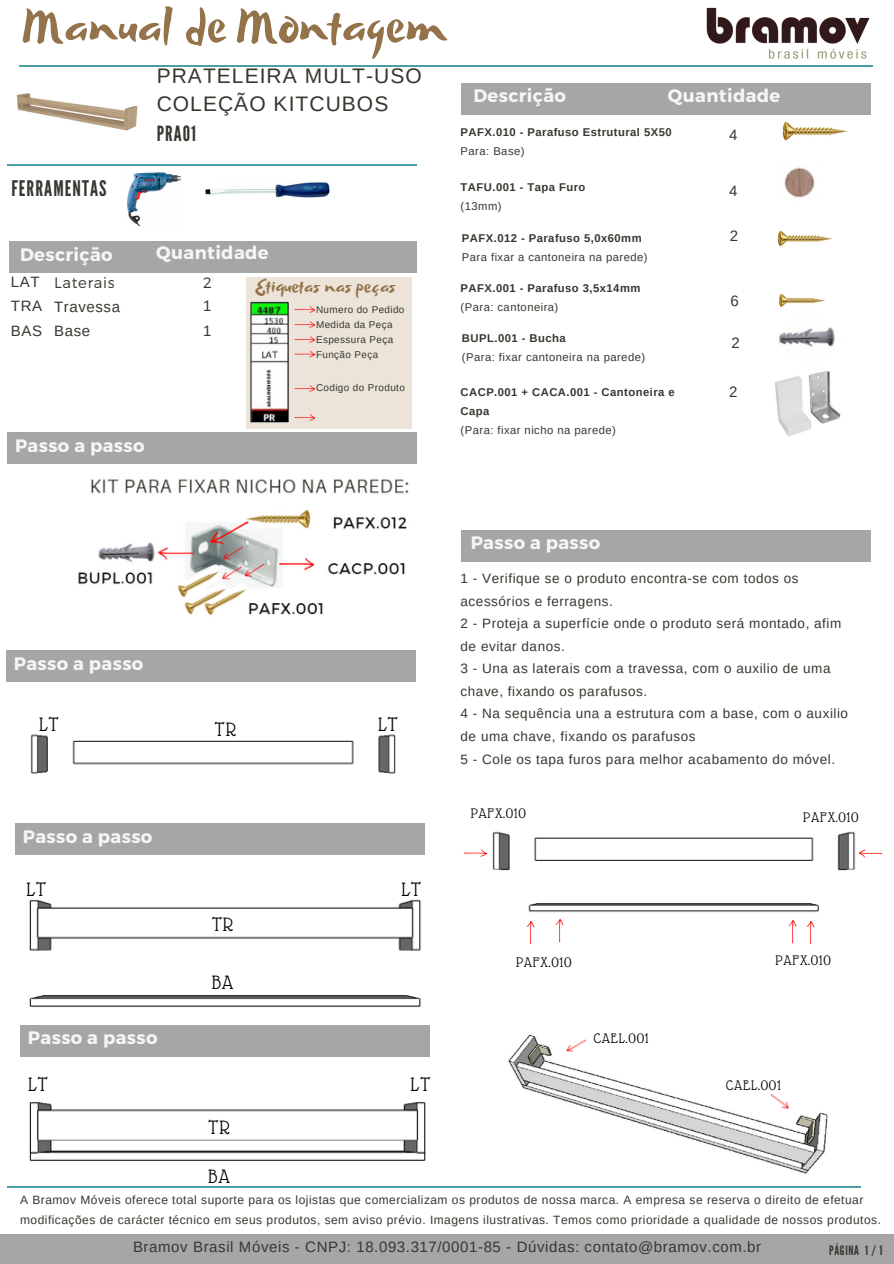
<style>
.page{position:relative;width:894px;height:1264px;background:#fff}
.page>*{position:absolute;margin:0;border:0;box-sizing:border-box;transform-origin:0 0}
.t1{font:54px "Beach Resort";letter-spacing:.015em;color:#94734a}
.t2{font:21.45px "League Gothic";letter-spacing:.05em;color:#35382f}
.t3{font:21px/29.2px "Arimo";letter-spacing:.05em;color:#35382f}
.t4{font:21px "Glass Antiqua";letter-spacing:.045em;color:#000}
.t5{font:20.1px "Beach Resort";letter-spacing:.015em;color:#94734a}
.t6{font:700 18px "Montserrat";letter-spacing:.02em;color:#f4f5f7}
.t7{font:15px "Arimo";letter-spacing:.04em;color:#35382f}
.t8{font:15px "Glass Antiqua";letter-spacing:.045em;color:#000}
.t9{font:300 15px "Montserrat";letter-spacing:.04em;color:#35382f}
.t10{font:13.5px/22.5px "Arimo";letter-spacing:.04em;color:#35382f}
.t11{font:13.05px "League Gothic";letter-spacing:.05em;color:#35382f}
.t12{font:12px/20.2px "Arimo";letter-spacing:.04em;color:#35382f}
.t13{font:700 11.25px "Arimo";letter-spacing:.04em;color:#35382f}
.t14{font:11.25px "Arimo";letter-spacing:.04em;color:#35382f}
.t15{font:9.9px "Arimo";letter-spacing:.04em;color:#35382f}
.s1{font-family:"League Gothic"}
</style>
<div class="page">
<img style="left:7px;top:66px;width:155px;height:100px">
<div style="left:9px;top:241px;width:407px;height:32px;background:#a6a6a6"></div>
<div style="left:7px;top:432px;width:410px;height:32px;background:#a6a6a6"></div>
<div style="left:460px;top:530px;width:410px;height:31px;background:#a6a6a6"></div>
<hr style="left:8px;top:164px;width:409px;height:1px;background:#499fa4">
<img style="left:127px;top:172px;width:55px;height:53px">
<img style="left:205px;top:182px;width:124px;height:16px">
<img style="left:508px;top:1034px;width:320px;height:140px">
<hr style="left:8px;top:1186px;width:852px;height:1px;background:#499fa4">
<div style="left:0;top:1233px;width:893px;height:30px;background:#a6a6a6"></div>
<img style="left:778px;top:327px;width:57px;height:20px">
<img style="left:784px;top:167px;width:31px;height:31px">
<img style="left:778px;top:294px;width:46px;height:13px">
<img style="left:777px;top:230px;width:55px;height:17px">
<div style="left:460px;top:83px;width:410px;height:32px;background:#a6a6a6"></div>
<img style="left:775px;top:371px;width:66px;height:65px">
<div style="left:6px;top:650px;width:409px;height:32px;background:#a6a6a6"></div>
<img style="left:30px;top:734px;width:366px;height:40px">
<div style="left:15px;top:823px;width:409px;height:31px;background:#a6a6a6"></div>
<img style="left:29px;top:899px;width:392px;height:108px">
<div style="left:20px;top:1025px;width:410px;height:31px;background:#a6a6a6"></div>
<img style="left:29px;top:1102px;width:397px;height:59px">
<img style="left:492px;top:831px;width:364px;height:81px">
<img style="left:859px;top:849px;width:24px;height:9px">
<img style="left:463px;top:849px;width:24px;height:8px">
<img style="left:526px;top:921px;width:9px;height:24px">
<img style="left:555px;top:919px;width:9px;height:24px">
<img style="left:806px;top:921px;width:9px;height:24px">
<img style="left:788px;top:920px;width:9px;height:24px">
<img style="left:560px;top:1034px;width:28px;height:21px">
<img style="left:766px;top:1090px;width:26px;height:23px">
<img style="left:782px;top:121px;width:65px;height:20px">
<div style="left:246px;top:277px;width:166px;height:151px;background:#ede4d9"></div>
<img style="left:294px;top:306px;width:22px;height:7px">
<img style="left:294px;top:321px;width:22px;height:7px">
<img style="left:294px;top:336px;width:22px;height:7px">
<img style="left:294px;top:350px;width:22px;height:8px">
<img style="left:294px;top:385px;width:22px;height:7px">
<img style="left:294px;top:414px;width:22px;height:7px">
<img style="left:251px;top:301px;width:39px;height:121px">
<img style="left:78px;top:479px;width:331px;height:136px">
<img style="left:706px;top:7px;width:164px;height:52px">
<hr style="left:19px;top:65px;width:853px;height:1px;background:#499fa4">
<h3 class="t1" style="left:24px;top:-3px;width:424px">Manual de Montagem</h3>
<p class="t2" style="left:11px;top:176px;width:96px">FERRAMENTAS</p>
<p class="t3" style="left:157px;top:61px;width:266px">PRATELEIRA MULT-USO<br>COLEÇÃO KITCUBOS<br><span class="s1">PRA01</span></p>
<p class="t6" style="left:20px;top:242px;width:94px">Descrição</p>
<p class="t6" style="left:156px;top:241px;width:114px">Quantidade</p>
<h4 class="t7" style="left:11px;top:273px;width:30px">LAT</h4>
<h4 class="t7" style="left:11px;top:298px;width:33px">TRA</h4>
<h4 class="t7" style="left:11px;top:322px;width:33px">BAS</h4>
<p class="t9" style="left:54px;top:273px;width:62px">Laterais</p>
<p class="t7" style="left:54px;top:298px;width:67px">Travessa</p>
<p class="t7" style="left:54px;top:323px;width:37px">Base</p>
<h5 class="t6" style="left:15px;top:433px;width:131px">Passo a passo</h5>
<p class="t9" style="left:203px;top:272px;width:10px">2</p>
<p class="t7" style="left:203px;top:298px;width:10px">1</p>
<h6 class="t7" style="left:203px;top:322px;width:10px">1</h6>
<h4 class="t5" style="left:256px;top:276px;width:142px">Etiquetas nas peças</h4>
<h4 class="t15" style="left:316px;top:304px;width:90px">Numero do Pedido</h4>
<h4 class="t15" style="left:316px;top:334px;width:79px">Espessura Peça</h4>
<p class="t15" style="left:316px;top:349px;width:64px">Função Peça</p>
<h4 class="t15" style="left:316px;top:382px;width:90px">Codigo do Produto</h4>
<h6 class="t15" style="left:316px;top:319px;width:78px">Medida da Peça</h6>
<h6 class="t6" style="left:473px;top:84px;width:94px">Descrição</h6>
<p class="t6" style="left:667px;top:84px;width:114px">Quantidade</p>
<p class="t13" style="left:460px;top:126px;width:212px">PAFX.010 - Parafuso Estrutural 5X50</p>
<p class="t14" style="left:460px;top:145px;width:65px">Para: Base)</p>
<p class="t13" style="left:460px;top:181px;width:126px">TAFU.001 - Tapa Furo</p>
<p class="t14" style="left:460px;top:200px;width:42px">(13mm)</p>
<p class="t13" style="left:462px;top:232px;width:181px">PAFX.012 - Parafuso 5,0x60mm</p>
<p class="t14" style="left:462px;top:251px;width:187px">Para fixar a cantoneira na parede)</p>
<p class="t13" style="left:460px;top:282px;width:181px">PAFX.001 - Parafuso 3,5x14mm</p>
<p class="t14" style="left:460px;top:301px;width:99px">(Para: cantoneira)</p>
<p class="t7" style="left:729px;top:127px;width:10px">4</p>
<p class="t7" style="left:729px;top:183px;width:10px">4</p>
<p class="t7" style="left:729px;top:228px;width:10px">2</p>
<p class="t7" style="left:730px;top:292px;width:10px">6</p>
<p class="t13" style="left:462px;top:332px;width:105px">BUPL.001 - Bucha</p>
<p class="t14" style="left:462px;top:351px;width:185px">(Para: fixar cantoneira na parede)</p>
<p class="t13" style="left:460px;top:386px;width:215px">CACP.001 + CACA.001 - Cantoneira e</p>
<p class="t7" style="left:729px;top:384px;width:10px">2</p>
<p class="t13" style="left:460px;top:405px;width:30px">Capa</p>
<p class="t14" style="left:460px;top:424px;width:157px">(Para: fixar nicho na parede)</p>
<p class="t7" style="left:731px;top:334px;width:10px">2</p>
<p class="t6" style="left:14px;top:651px;width:131px">Passo a passo</p>
<h6 class="t4" style="left:39px;top:713px;width:21px">LT</h6>
<p class="t4" style="left:215px;top:718px;width:23px">TR</p>
<p class="t4" style="left:378px;top:713px;width:21px">LT</p>
<p class="t6" style="left:23px;top:824px;width:131px">Passo a passo</p>
<p class="t4" style="left:26px;top:878px;width:21px">LT</p>
<p class="t4" style="left:401px;top:878px;width:21px">LT</p>
<p class="t4" style="left:212px;top:913px;width:23px">TR</p>
<h6 class="t4" style="left:211px;top:971px;width:23px">BA</h6>
<h4 class="t6" style="left:28px;top:1026px;width:131px">Passo a passo</h4>
<h4 class="t4" style="left:28px;top:1073px;width:21px">LT</h4>
<p class="t4" style="left:410px;top:1073px;width:21px">LT</p>
<h4 class="t4" style="left:208px;top:1116px;width:23px">TR</h4>
<h4 class="t4" style="left:208px;top:1165px;width:23px">BA</h4>
<p class="t6" style="left:470px;top:531px;width:131px">Passo a passo</p>
<p class="t10" style="left:460px;top:567px;width:339px">1 - Verifique se o produto encontra-se com todos os acessórios e ferragens.</p>
<p class="t10" style="left:460px;top:612px;width:382px">2 - Proteja a superfície onde o produto será montado, afim de evitar danos.</p>
<p class="t10" style="left:460px;top:657px;width:371px">3 - Una as laterais com a travessa, com o auxilio de uma chave, fixando os parafusos.</p>
<p class="t10" style="left:460px;top:702px;width:389px">4 - Na sequência una a estrutura com a base, com o auxilio de uma chave, fixando os parafusos</p>
<p class="t10" style="left:460px;top:747px;width:376px">5 - Cole os tapa furos para melhor acabamento do móvel.</p>
<p class="t8" style="left:470px;top:805px;width:57px">PAFX.010</p>
<p class="t8" style="left:516px;top:954px;width:57px">PAFX.010</p>
<p class="t8" style="left:593px;top:1030px;width:56px">CAEL.001</p>
<p class="t8" style="left:803px;top:809px;width:57px">PAFX.010</p>
<p class="t8" style="left:775px;top:952px;width:57px">PAFX.010</p>
<p class="t8" style="left:725px;top:1077px;width:56px">CAEL.001</p>
<h6 class="t12" style="left:20px;top:1189px;width:862px">A Bramov Móveis oferece total suporte para os lojistas que comercializam os produtos de nossa marca. A empresa se reserva o direito de efetuar modificações de carácter técnico em seus produtos, sem aviso prévio. Imagens ilustrativas. Temos como prioridade a qualidade de nossos produtos.</h6>
<p class="t7" style="left:133px;top:1238px;width:629px">Bramov Brasil Móveis - CNPJ: 18.093.317/0001-85 - Dúvidas: contato@bramov.com.br</p>
<p class="t11" style="left:828px;top:1242px;width:55px">PÁGINA 1 / 1</p>
</div>
